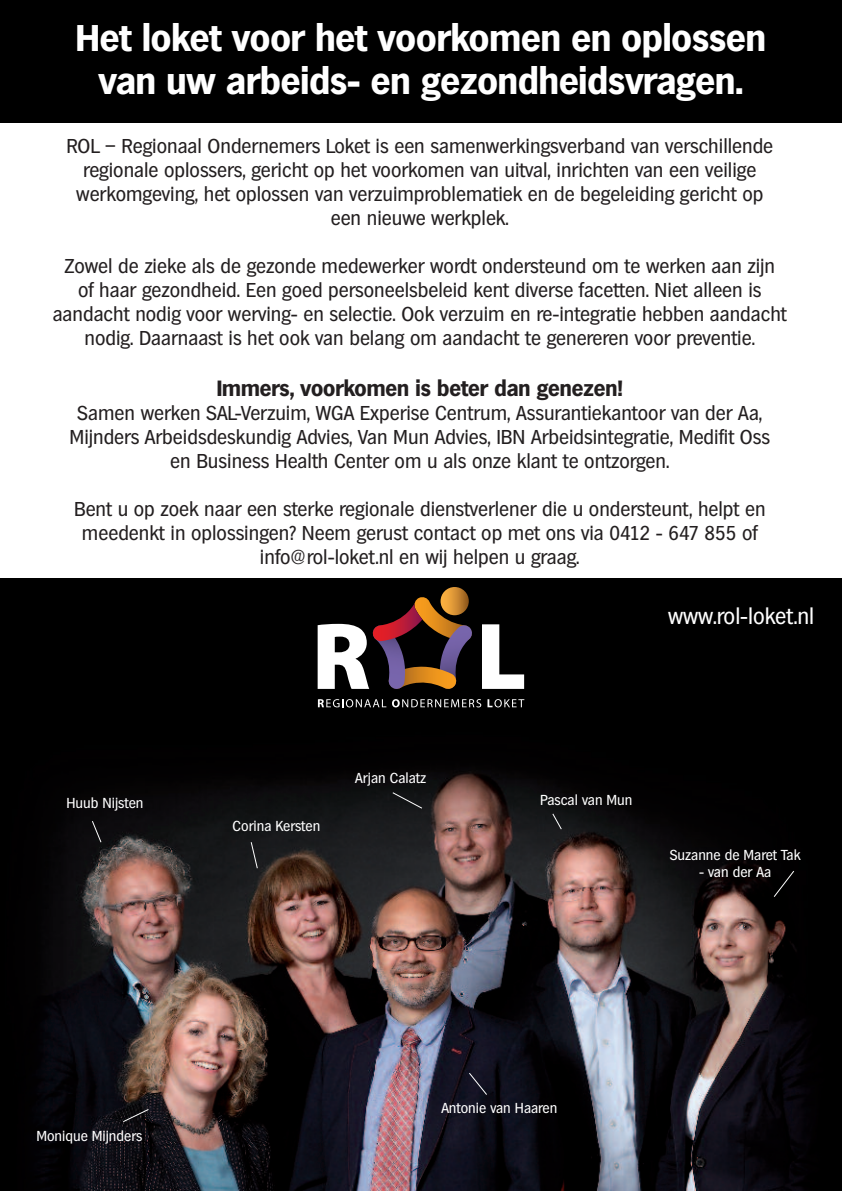
<style>
.page{position:relative;width:842px;height:1191px;background:#fff}
.page>*{position:absolute;margin:0;border:0;box-sizing:border-box;transform-origin:0 0}
.t1{font:700 36px/43.2px "Hamburg";color:#fff;text-align:center}
.t2{font:21.8px "Hamburg";color:#fff}
.t3{font:700 21.4px "Hamburg";color:#231f20}
.t4{font:19.4px/24px "Hamburg";color:#231f20;text-align:center}
.t5{font:14px "Hamburg";color:#fff}
</style>
<div class="page">
<img style="left:0;top:578px;width:842px;height:613px">
<div style="left:0;top:0;width:842px;height:123px;background:#000"></div>
<svg style="left:441px;top:587px;width:28px;height:28px"></svg>
<svg style="left:318px;top:596px;width:155px;height:94px"></svg>
<svg style="left:482px;top:624px;width:42px;height:65px"></svg>
<svg style="left:318px;top:699px;width:68px;height:8px"></svg>
<svg style="left:392px;top:699px;width:89px;height:8px"></svg>
<svg style="left:487px;top:699px;width:37px;height:8px"></svg>
<svg style="left:91px;top:820px;width:11px;height:23px"></svg>
<svg style="left:122px;top:1108px;width:27px;height:14px"></svg>
<svg style="left:468px;top:1072px;width:20px;height:23px"></svg>
<svg style="left:250px;top:841px;width:8px;height:28px"></svg>
<svg style="left:392px;top:791px;width:31px;height:18px"></svg>
<svg style="left:773px;top:870px;width:22px;height:27px"></svg>
<svg style="left:552px;top:812px;width:10px;height:18px"></svg>
<h1 class="t1" style="left:76px;top:17px;width:692px">Het loket voor het voorkomen en oplossen van uw arbeids- en gezondheidsvragen.</h1>
<p class="t4" style="left:66px;top:134px;width:708px">ROL – Regionaal Ondernemers Loket is een samenwerkingsverband van verschillende regionale oplossers, gericht op het voorkomen van uitval, inrichten van een veilige werkomgeving, het oplossen van verzuimproblematiek en de begeleiding gericht op een nieuwe werkplek.</p>
<p class="t4" style="left:53px;top:254px;width:736px">Zowel de zieke als de gezonde medewerker wordt ondersteund om te werken aan zijn<br>of haar gezondheid. Een goed personeelsbeleid kent diverse facetten. Niet alleen is aandacht nodig voor werving- en selectie. Ook verzuim en re-integratie hebben aandacht nodig. Daarnaast is het ook van belang om aandacht te genereren voor preventie.</p>
<p class="t3" style="left:217px;top:376px;width:408px">Immers, voorkomen is beter dan genezen!</p>
<p class="t4" style="left:69px;top:401px;width:702px">Samen werken SAL-Verzuim, WGA Experise Centrum, Assurantiekantoor van der Aa,<br>Mijnders Arbeidsdeskundig Advies, Van Mun Advies, IBN Arbeidsintegratie, Medifit Oss en Business Health Center om u als onze klant te ontzorgen.</p>
<p class="t4" style="left:74px;top:497px;width:693px">Bent u op zoek naar een sterke regionale dienstverlener die u ondersteunt, helpt en meedenkt in oplossingen? Neem gerust contact op met ons via 0412 - 647 855 of info@rol-loket.nl en wij helpen u graag.</p>
<p class="t5" style="left:67px;top:795px;width:78px">Huub Nijsten</p>
<p class="t5" style="left:36px;top:1128px;width:107px">Monique Mijnders</p>
<p class="t5" style="left:233px;top:818px;width:89px">Corina Kersten</p>
<p class="t5" style="left:355px;top:770px;width:72px">Arjan Calatz</p>
<p class="t2" style="left:668px;top:603px;width:148px">www.rol-loket.nl</p>
<p class="t5" style="left:540px;top:791px;width:94px">Pascal van Mun</p>
<p class="t5" style="left:670px;top:847px;width:132px">Suzanne de Maret Tak</p>
<p class="t5" style="left:699px;top:864px;width:74px">- van der Aa</p>
<p class="t5" style="left:441px;top:1100px;width:118px">Antonie van Haaren</p>
</div>
